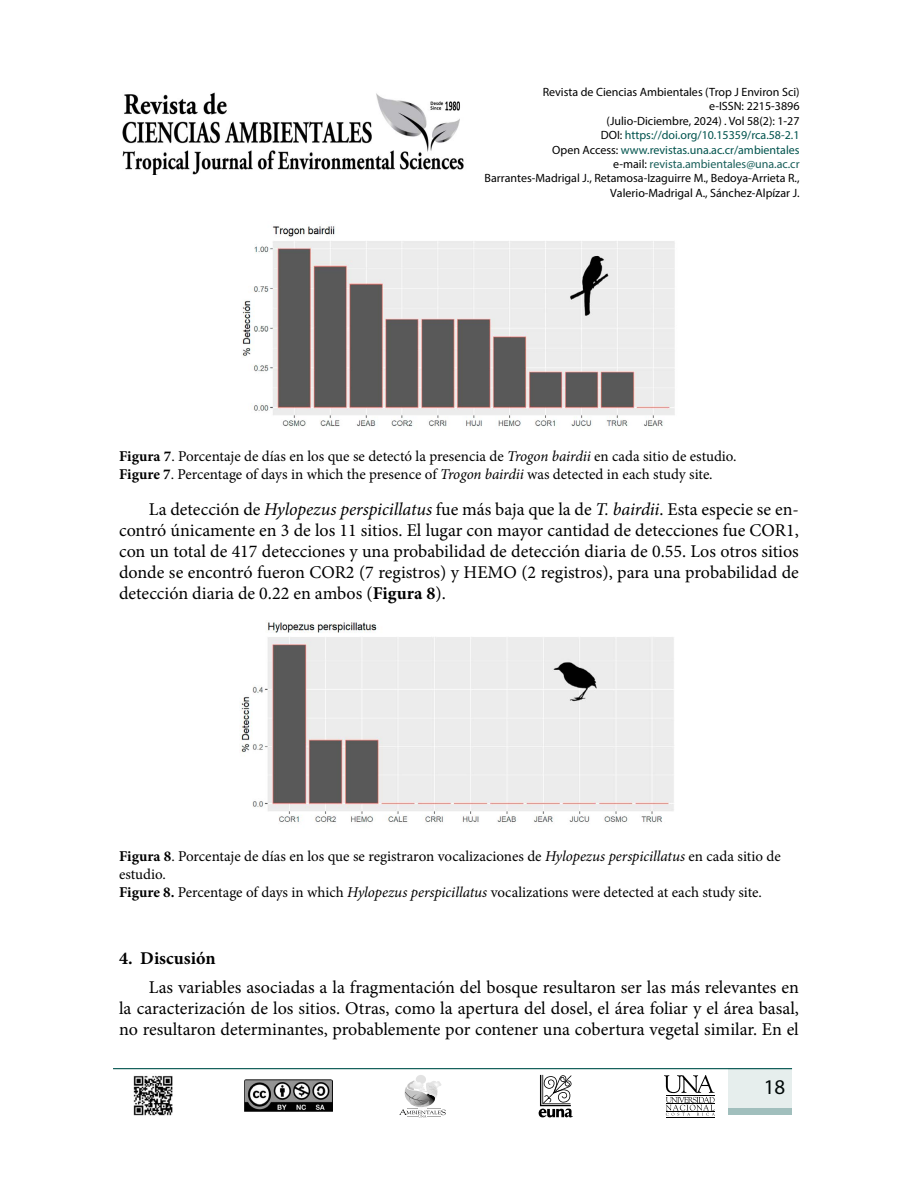
<style>
.page{position:relative;width:918px;height:1188px;background:#fff}
.page>*{position:absolute;margin:0;border:0;box-sizing:border-box;transform-origin:0 0}
.t1{font:21px "Myriad Pro";color:#000}
.t2{font:18px/21px "Minion Pro";color:#000;text-align:justify}
.t3{font:700 18px "Minion Pro";color:#000}
.t4{font:15px/18px "Minion Pro";color:#000}
.t5{font:12px/14.4px "Myriad Pro";color:#000;text-align:right}
.s1{color:#00534d}
.s2{color:#195f5a}
.s3{font-weight:700}
.s4{font-style:italic}
</style>
<div class="page">
<svg style="left:539px;top:1075px;width:34px;height:42px"></svg>
<div style="left:416px;top:1075px;width:10px;height:9px;background:#e2e2e2;border-radius:50%"></div>
<svg style="left:399px;top:1081px;width:47px;height:36px"></svg>
<hr style="left:666px;top:1117px;width:48px;height:1px;background:#000">
<svg style="left:664px;top:1075px;width:51px;height:41px"></svg>
<hr style="left:113px;top:1068px;width:679px;height:1px;background:#00534d">
<div style="left:729px;top:1068px;width:63px;height:46px;background:#e6eeed"></div>
<div style="left:729px;top:1108px;width:63px;height:6px;background:#a1bfbd"></div>
<img style="left:244px;top:1080px;width:89px;height:31px">
<img style="left:122px;top:92px;width:342px;height:83px">
<img style="left:133px;top:1075px;width:40px;height:41px">
<img style="left:242px;top:226px;width:433px;height:203px">
<img style="left:240px;top:620px;width:434px;height:203px">
<p class="t5" style="left:485px;top:85px;width:316px">Revista de Ciencias Ambientales (Trop J Environ Sci)<br>e-ISSN: 2215-3896<br>(Julio-Diciembre, 2024) . Vol 58(2): 1-27<br>DOI: <span class="s1">https://doi.org/10.15359/rca.58-2.1<br></span>Open Access: <span class="s1">www.revistas.una.ac.cr/ambientales<br></span>e-mail: <span class="s2">revista.ambientales@una.ac.cr<br></span>Barrantes-Madrigal J., Retamosa-Izaguirre M., Bedoya-Arrieta R., Valerio-Madrigal A., Sánchez-Alpízar J.</p>
<p class="t4" style="left:119px;top:447px;width:619px"><span class="s3">Figura 7</span>. Porcentaje de días en los que se detectó la presencia de <span class="s4">Trogon bairdii</span> en cada sitio de estudio.<br><span class="s3">Figure 7</span>. Percentage of days in which the presence of <span class="s4">Trogon bairdii</span> was detected in each study site.</p>
<p class="t2" style="left:119px;top:499px;width:681px;text-indent:30px">La detección de <span class="s4">Hylopezus perspicillatus</span> fue más baja que la de <span class="s4">T. bairdii</span>. Esta especie se en&shy;contró únicamente en 3 de los 11 sitios. El lugar con mayor cantidad de detecciones fue COR1, con un total de 417 detecciones y una probabilidad de detección diaria de 0.55. Los otros sitios donde se encontró fueron COR2 (7 registros) y HEMO (2 registros), para una probabilidad de detección diaria de 0.22 en ambos (<span class="s3">Figura 8</span>).</p>
<p class="t4" style="left:119px;top:848px;width:663px"><span class="s3">Figura 8</span>. Porcentaje de días en los que se registraron vocalizaciones de <span class="s4">Hylopezus perspicillatus</span> en cada sitio de estudio.<br><span class="s3">Figure 8.</span> Percentage of days in which <span class="s4">Hylopezus perspicillatus</span> vocalizations were detected at each study site.</p>
<p class="t3" style="left:119px;top:945px;width:98px">4. Discusión</p>
<p class="t2" style="left:119px;top:977px;width:681px;text-indent:30px">Las variables asociadas a la fragmentación del bosque resultaron ser las más relevantes en la caracterización de los sitios. Otras, como la apertura del dosel, el área foliar y el área basal, no resultaron determinantes, probablemente por contener una cobertura vegetal similar. En el</p>
<p class="t1" style="left:764px;top:1074px;width:23px">18</p>
</div>
